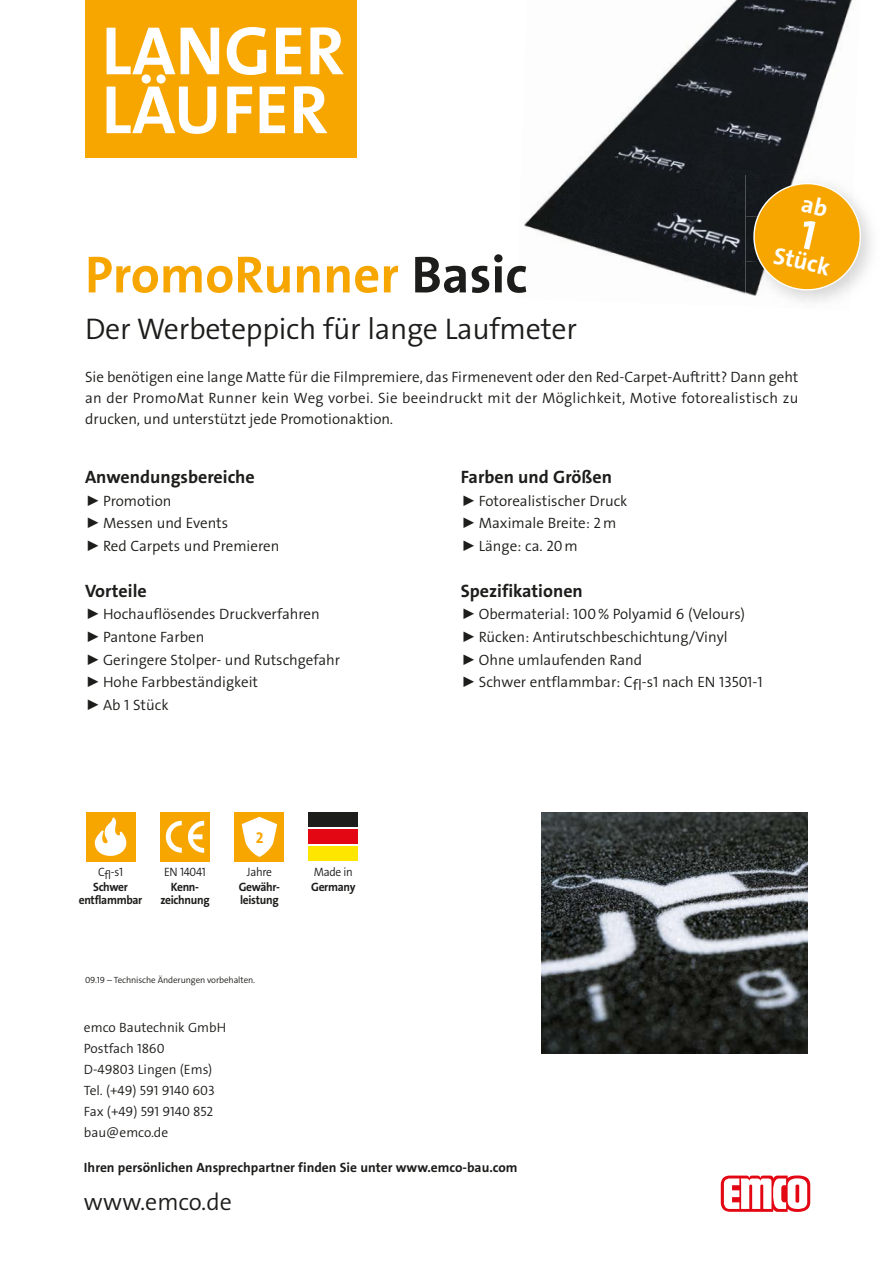
<style>
.page{position:relative;width:893px;height:1263px;background:#fff}
.page>*{position:absolute;margin:0;border:0;box-sizing:border-box;transform-origin:0 0}
.t1{font:700 69px/58.9px "The Sans Os F";letter-spacing:.005em;color:#fff}
.t2{font:700 52.5px "The Sans Os F";color:#f7a600}
.t3{font:300 30px "The Sans Os F";letter-spacing:-.01em;color:#1d1d1b}
.t4{font:300 24px "The Sans Os F";color:#1d1d1b}
.t5{font:700 24px "The Sans Os F";color:#fff}
.t6{font:700 18px "The Sans Os F";color:#1d1d1b}
.t7{font:700 15.6px "The Sans Os F";color:#f7a600}
.t8{font:300 15px/22.6px "The Sans Os F";color:#1d1d1b}
.t9{font:300 13.5px/21px "The Sans Os F";color:#1d1d1b}
.t10{font:700 13.5px "The Sans Os F";color:#1d1d1b}
.t11{font:700 12.15px/12.8px "The Sans Os F";letter-spacing:-.025em;color:#1d1d1b;text-align:center;scale:.95 1}
.t12{font:300 12.15px "The Sans Os F";letter-spacing:-.025em;color:#1d1d1b;scale:.95 1}
.t13{font:300 9px "The Sans Os F";letter-spacing:-.01em;color:#1d1d1b}
.s1{color:#1d1d1b}
</style>
<div class="page">
<img style="left:524px;top:0;width:328px;height:294px">
<svg style="left:721px;top:1175px;width:89px;height:37px"></svg>
<div style="left:85px;top:0;width:271px;height:157px;background:#f7a600"></div>
<img style="left:745px;top:175px;width:107px;height:41px">
<img style="left:745px;top:216px;width:3px;height:45px">
<img style="left:745px;top:261px;width:105px;height:48px">
<div style="left:235px;top:812px;width:49px;height:49px;background:#f7a600"></div>
<svg style="left:242px;top:817px;width:35px;height:40px"></svg>
<div style="left:86px;top:812px;width:49px;height:49px;background:#f7a600"></div>
<svg style="left:95px;top:818px;width:32px;height:38px"></svg>
<div style="left:160px;top:812px;width:50px;height:49px;background:#f7a600"></div>
<svg style="left:166px;top:821px;width:16px;height:32px"></svg>
<svg style="left:188px;top:821px;width:16px;height:32px"></svg>
<div style="left:309px;top:846px;width:49px;height:15px;background:#ffe600"></div>
<div style="left:309px;top:829px;width:49px;height:15px;background:#e30613"></div>
<div style="left:309px;top:812px;width:49px;height:15px;background:#1d1d1b"></div>
<img style="left:542px;top:812px;width:266px;height:241px">
<svg style="left:748px;top:178px;width:118px;height:118px"></svg>
<h1 class="t1" style="left:102px;top:22px;width:244px">LANGER<br>LÄUFER</h1>
<h2 class="t2" style="left:85px;top:241px;width:444px">PromoRunner <span class="s1">Basic</span></h2>
<h3 class="t3" style="left:85px;top:310px;width:493px">Der Werbeteppich für lange Laufmeter</h3>
<h3 class="t5" style="left:777px;top:240px;width:59px;rotate:13deg">Stück</h3>
<p class="t8" style="left:85px;top:366px;width:715px;line-height:21px;text-align:justify">Sie benötigen eine lange Matte für die Filmpremiere, das Firmenevent oder den Red-Carpet-Auftritt? Dann geht an der PromoMat Runner kein Weg vorbei. Sie beeindruckt mit der Möglichkeit, Motive fotorealistisch zu drucken, und unterstützt jede Promotionaktion.</p>
<p class="t6" style="left:85px;top:465px;width:171px">Anwendungsbereiche</p>
<p class="t8" style="left:85px;top:489px;width:196px">► Promotion<br>► Messen und Events<br>► Red Carpets und Premieren</p>
<p class="t6" style="left:85px;top:579px;width:63px">Vorteile</p>
<p class="t8" style="left:85px;top:603px;width:257px">► Hochauflösendes Druckverfahren<br>► Pantone Farben<br>► Geringere Stolper- und Rutschgefahr ► Hohe Farbbeständigkeit<br>► Ab 1 Stück</p>
<p class="t12" style="left:98px;top:864px;width:28px">Cfl-s1</p>
<p class="t11" style="left:79px;top:881px;width:68px">Schwer entflammbar</p>
<p class="t12" style="left:164px;top:864px;width:45px">EN 14041</p>
<p class="t11" style="left:160px;top:881px;width:53px">Kenn&shy;zeichnung</p>
<p class="t7" style="left:256px;top:827px;width:9px">2</p>
<p class="t12" style="left:247px;top:864px;width:28px">Jahre</p>
<p class="t11" style="left:239px;top:881px;width:45px;text-align:left">Gewähr&shy;leistung</p>
<p class="t13" style="left:85px;top:975px;width:172px">09.19 – Technische Änderungen vorbehalten.</p>
<p class="t12" style="left:314px;top:864px;width:43px">Made in</p>
<p class="t11" style="left:311px;top:881px;width:48px">Germany</p>
<p class="t6" style="left:461px;top:465px;width:153px">Farben und Größen</p>
<p class="t8" style="left:461px;top:489px;width:168px">► Fotorealistischer Druck ► Maximale Breite: 2 m ► Länge: ca. 20 m</p>
<p class="t6" style="left:461px;top:579px;width:124px">Spezifikationen</p>
<p class="t8" style="left:461px;top:603px;width:303px">► Obermaterial: 100 % Polyamid 6 (Velours) ► Rücken: Antirutschbeschichtung/Vinyl<br>► Ohne umlaufenden Rand<br>► Schwer entflammbar: Cfl-s1 nach EN 13501-1</p>
<p class="t9" style="left:84px;top:1017px;width:144px">emco Bautechnik GmbH<br>Postfach 1860<br>D-49803 Lingen (Ems)<br>Tel. (+49) 591 9140 603<br>Fax (+49) 591 9140 852 bau@emco.de</p>
<p class="t10" style="left:84px;top:1158px;width:435px">Ihren persönlichen Ansprechpartner finden Sie unter www.emco-bau.com</p>
<h3 class="t4" style="left:84px;top:1187px;width:149px">www.emco.de</h3>
</div>
